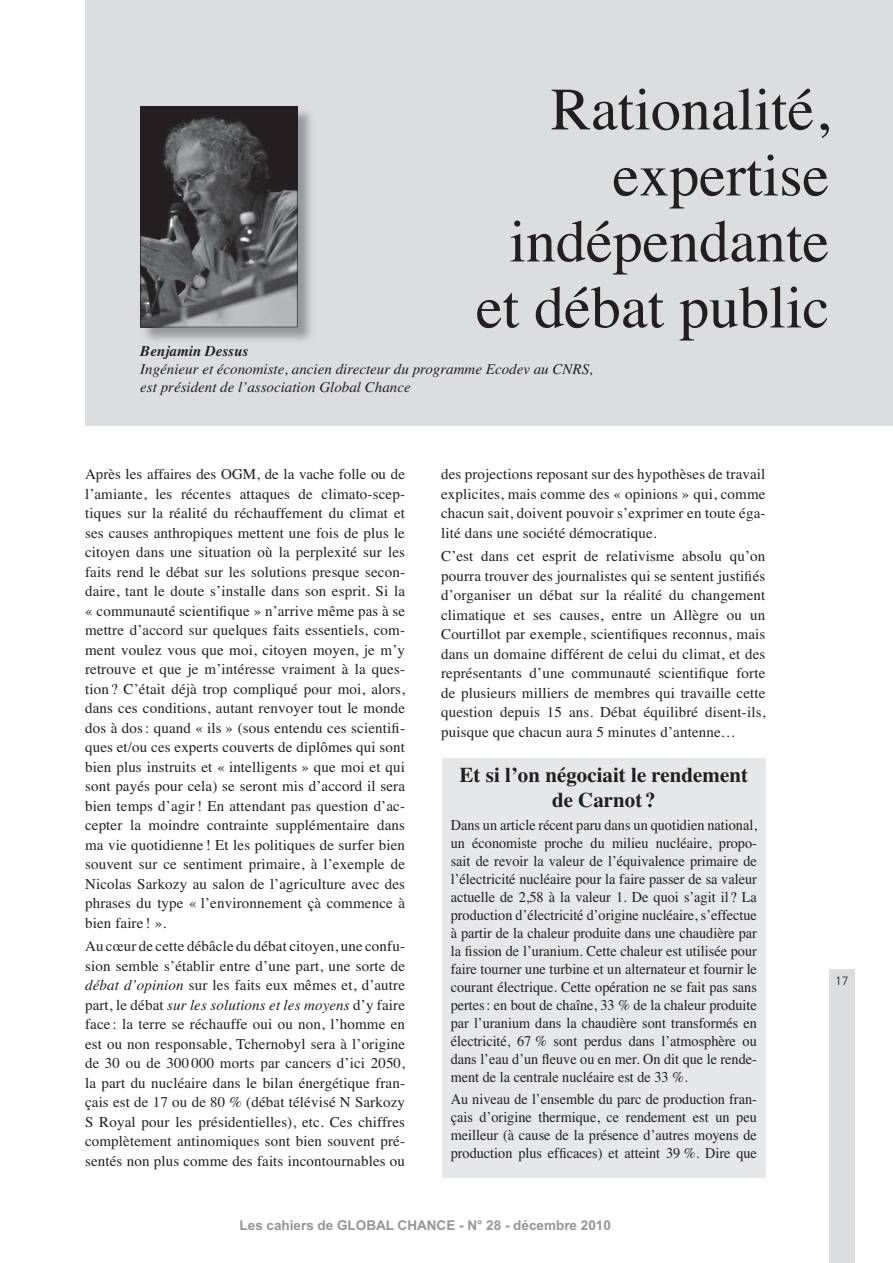
<style>
.page{position:relative;width:893px;height:1263px;background:#fff}
.page>*{position:absolute;margin:0;border:0;box-sizing:border-box;transform-origin:0 0}
.t1{font:60px/66px "Times";color:#231f20;text-align:right}
.t2{font:700 21px/25.2px "Times";color:#231f20;text-align:center}
.t3{font:15px/19.5px "Times";letter-spacing:.01em;color:#231f20;text-align:justify}
.t4{font:15px/18px "Times";letter-spacing:.01em;color:#231f20;text-align:justify;scale:.95 1}
.t5{font:italic 15px/18px "Times";color:#231f20}
.t6{font:700 13.5px "Arial";color:#939598}
.t7{font:300 12px "Frutiger";color:#231f20}
.s1{font-weight:700}
.s2{font-style:italic}
</style>
<div class="page">
<div style="left:829px;top:969px;width:26px;height:294px;background:#dcddde"></div>
<div style="left:85px;top:0;width:808px;height:425px;background:#dcddde"></div>
<img style="left:141px;top:111px;width:170px;height:230px">
<svg style="left:140px;top:106px;width:158px;height:221px;background:#545456"></svg>
<div style="left:442px;top:758px;width:323px;height:420px;background:#e6e7e8"></div>
<p class="t1" style="left:476px;top:82px;width:355px">Rationalité, expertise indépendante et débat public</p>
<p class="t5" style="left:140px;top:343px;width:454px"><span class="s1">Benjamin Dessus<br></span>Ingénieur et économiste, ancien directeur du programme Ecodev au CNRS, est président de l’association Global Chance</p>
<p class="t3" style="left:85px;top:466px;width:322px">Après les affaires des OGM, de la vache folle ou de l’amiante, les récentes attaques de climato-scep&shy;tiques sur la réalité du réchauffement du climat et ses causes anthropiques mettent une fois de plus le citoyen dans une situation où la perplexité sur les faits rend le débat sur les solutions presque secon&shy;daire, tant le doute s’installe dans son esprit. Si la « communauté scientifique » n’arrive même pas à se mettre d’accord sur quelques faits essentiels, com&shy;ment voulez vous que moi, citoyen moyen, je m’y retrouve et que je m’intéresse vraiment à la ques&shy;tion ? C’était déjà trop compliqué pour moi, alors, dans ces conditions, autant renvoyer tout le monde dos à dos : quand « ils » (sous entendu ces scientifi&shy;ques et/ou ces experts couverts de diplômes qui sont bien plus instruits et « intelligents » que moi et qui sont payés pour cela) se seront mis d’accord il sera bien temps d’agir ! En attendant pas question d’ac&shy;cepter la moindre contrainte supplémentaire dans ma vie quotidienne ! Et les politiques de surfer bien souvent sur ce sentiment primaire, à l’exemple de Nicolas Sarkozy au salon de l’agriculture avec des phrases du type « l’environnement çà commence à bien faire ! ».</p>
<p class="t3" style="left:85px;top:938px;width:322px">Au cœur de cette débâcle du débat citoyen, une confu&shy;sion semble s’établir entre d’une part, une sorte de <span class="s2">débat d’opinion</span> sur les faits eux mêmes et, d’autre part, le débat <span class="s2">sur les solutions et les moyens</span> d’y faire face : la terre se réchauffe oui ou non, l’homme en est ou non responsable, Tchernobyl sera à l’origine de 30 ou de 300 000 morts par cancers d’ici 2050, la part du nucléaire dans le bilan énergétique fran&shy;çais est de 17 ou de 80 % (débat télévisé N Sarkozy S Royal pour les présidentielles), etc. Ces chiffres complètement antinomiques sont bien souvent pré&shy;sentés non plus comme des faits incontournables ou</p>
<p class="t3" style="left:441px;top:466px;width:326px">des projections reposant sur des hypothèses de travail explicites, mais comme des « opinions » qui, comme chacun sait, doivent pouvoir s’exprimer en toute éga&shy;lité dans une société démocratique.</p>
<p class="t3" style="left:441px;top:548px;width:326px">C’est dans cet esprit de relativisme absolu qu’on pourra trouver des journalistes qui se sentent justifiés d’organiser un débat sur la réalité du changement climatique et ses causes, entre un Allègre ou un Courtillot par exemple, scientifiques reconnus, mais dans un domaine différent de celui du climat, et des représentants d’une communauté scientifique forte de plusieurs milliers de membres qui travaille cette question depuis 15 ans. Débat équilibré disent-ils, puisque que chacun aura 5 minutes d’antenne…</p>
<p class="t2" style="left:460px;top:764px;width:290px">Et si l’on négociait le rendement de Carnot ?</p>
<p class="t4" style="left:451px;top:817px;width:324px">Dans un article récent paru dans un quotidien national, un économiste proche du milieu nucléaire, propo&shy;sait de revoir la valeur de l’équivalence primaire de l’électricité nucléaire pour la faire passer de sa valeur actuelle de 2,58 à la valeur 1. De quoi s’agit il ? La production d’électricité d’origine nucléaire, s’effectue à partir de la chaleur produite dans une chaudière par la fission de l’uranium. Cette chaleur est utilisée pour faire tourner une turbine et un alternateur et fournir le courant électrique. Cette opération ne se fait pas sans pertes : en bout de chaîne, 33 % de la chaleur produite par l’uranium dans la chaudière sont transformés en électricité, 67 % sont perdus dans l’atmosphère ou dans l’eau d’un fleuve ou en mer. On dit que le rende&shy;ment de la centrale nucléaire est de 33 %.</p>
<p class="t4" style="left:451px;top:1091px;width:324px">Au niveau de l’ensemble du parc de production fran&shy;çais d’origine thermique, ce rendement est un peu meilleur (à cause de la présence d’autres moyens de production plus efficaces) et atteint 39 %. Dire que</p>
<p class="t6" style="left:240px;top:1218px;width:373px">Les cahiers de GLOBAL CHANCE - N° 28 - décembre 2010</p>
<p class="t7" style="left:835px;top:976px;width:15px">17</p>
</div>
